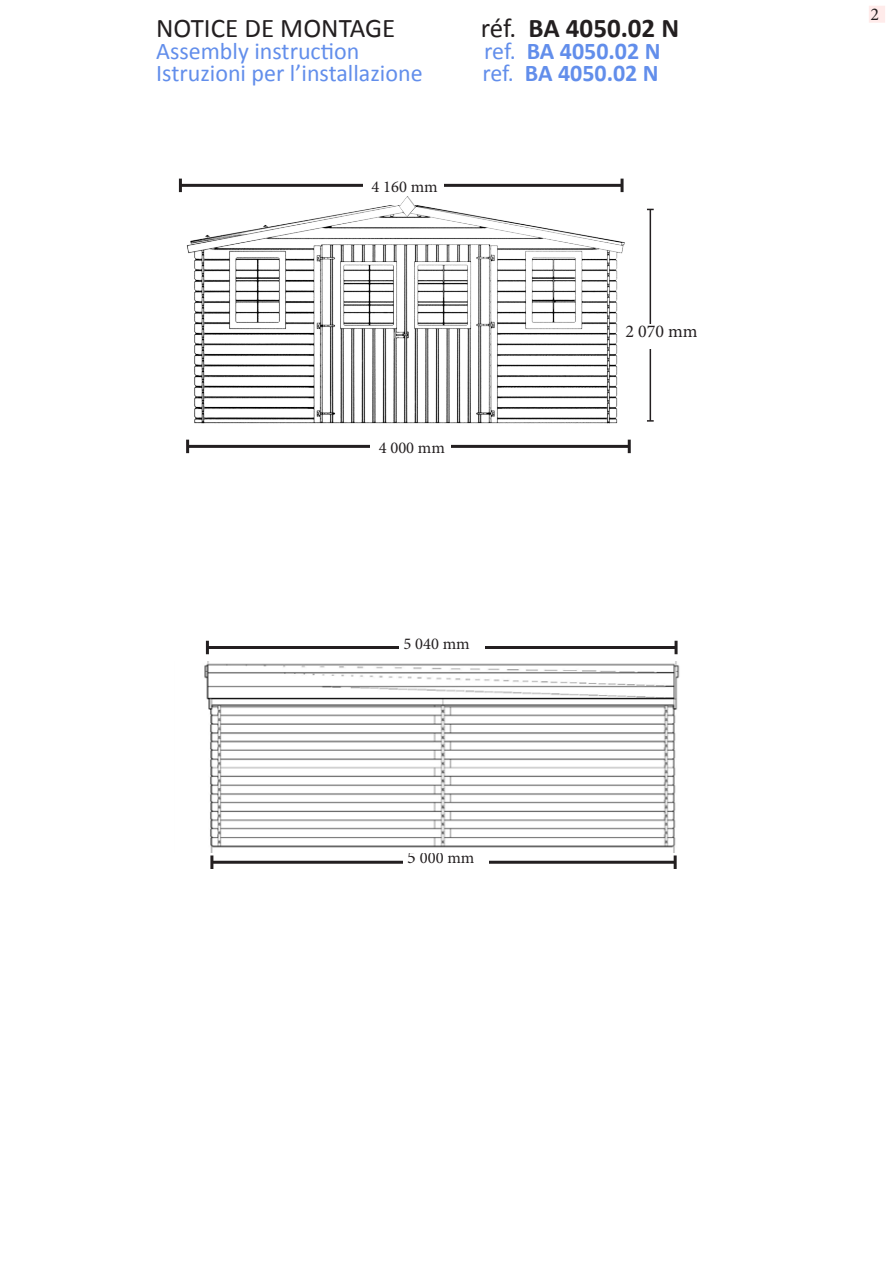
<style>
.page{position:relative;width:893px;height:1263px;background:#fff}
.page>*{position:absolute;margin:0;border:0;box-sizing:border-box;transform-origin:0 0}
.t1{font:27px "Calibri";color:#231f20}
.t2{font:700 27px "Calibri";color:#231f20}
.t3{font:24px "Calibri";color:#628eeb}
.t4{font:700 24px "Calibri";color:#628eeb}
.t5{font:18px "Minion Pro";color:#231f20}
.t6{font:16.5px "Minion Pro";color:#231f20}
.s1{font-weight:400}
.s2{font-size:18px}
</style>
<div class="page">
<div style="left:870px;top:6px;width:14px;height:16px;background:#ffebea"></div>
<div style="left:869px;top:6px;width:16px;height:17px;border:2px solid #ffebea"></div>
<img style="left:178px;top:178px;width:476px;height:276px">
<hr style="left:188px;top:445px;width:441px;height:3px;background:#231f20">
<svg style="left:186px;top:440px;width:3px;height:13px"></svg>
<svg style="left:628px;top:440px;width:3px;height:13px"></svg>
<hr style="left:180px;top:184px;width:442px;height:3px;background:#231f20">
<svg style="left:179px;top:179px;width:3px;height:13px"></svg>
<svg style="left:621px;top:179px;width:3px;height:13px"></svg>
<hr style="left:212px;top:861px;width:463px;height:3px;background:#231f20">
<hr style="left:210px;top:855px;width:3px;height:14px;background:#231f20">
<hr style="left:674px;top:855px;width:3px;height:14px;background:#231f20">
<div style="left:371px;top:440px;width:80px;height:26px;background:#fff"></div>
<div style="left:363px;top:179px;width:80px;height:26px;background:#fff"></div>
<div style="left:403px;top:850px;width:85px;height:32px;background:#fff"></div>
<hr style="left:650px;top:209px;width:1px;height:212px;background:#231f20">
<svg style="left:647px;top:420px;width:7px;height:2px"></svg>
<div style="left:625px;top:324px;width:80px;height:24px;background:#fff"></div>
<hr style="left:207px;top:646px;width:469px;height:3px;background:#231f20">
<svg style="left:206px;top:641px;width:3px;height:13px"></svg>
<svg style="left:675px;top:641px;width:3px;height:13px"></svg>
<div style="left:399px;top:636px;width:86px;height:20px;background:#fff"></div>
<img style="left:400px;top:197px;width:16px;height:20px">
<img style="left:204px;top:662px;width:476px;height:190px">
<p class="t1" style="left:156px;top:11px;width:241px">NOTICE DE MONTAGE</p>
<p class="t2" style="left:481px;top:10px;width:200px"><span class="s1">réf.</span> BA 4050.02 N</p>
<p class="t3" style="left:156px;top:36px;width:205px">Assembly instruction</p>
<p class="t4" style="left:484px;top:35px;width:178px"><span class="s1">ref.</span> BA 4050.02 N</p>
<p class="t3" style="left:156px;top:58px;width:268px">Istruzioni per l’installazione</p>
<p class="t4" style="left:482px;top:58px;width:178px"><span class="s1">ref.</span> BA 4050.02 N</p>
<p class="t6" style="left:372px;top:175px;width:68px">4 160 mm</p>
<p class="t6" style="left:379px;top:436px;width:68px">4 000 mm</p>
<p class="t6" style="left:403px;top:633px;width:68px">5 040 mm</p>
<p class="t6" style="left:407px;top:847px;width:69px"><span class="s2">5</span> 000 mm</p>
<p class="t5" style="left:625px;top:319px;width:74px">2 070 mm</p>
<p class="t5" style="left:870px;top:2px;width:10px">2</p>
</div>
